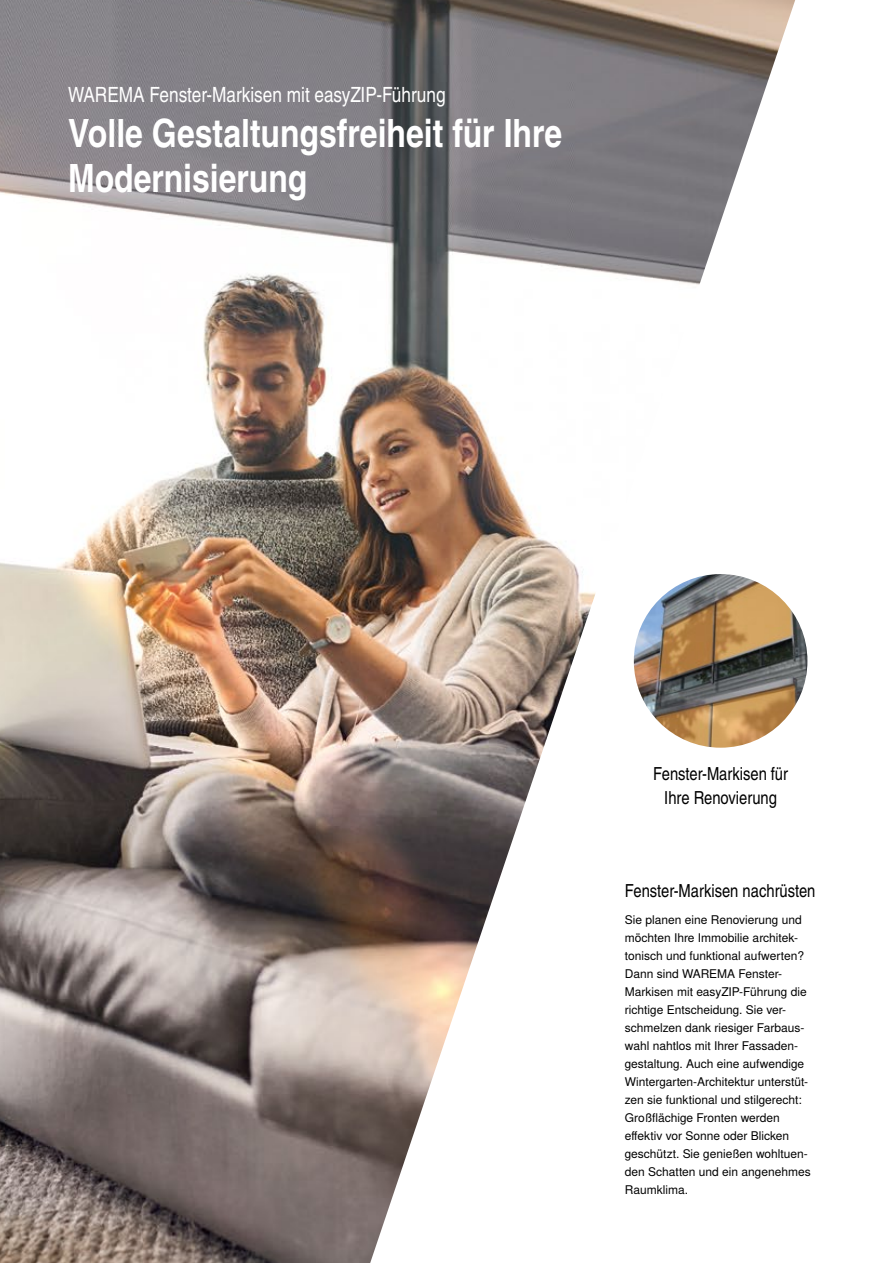
<style>
.page{position:relative;width:893px;height:1263px;background:#fff}
.page>*{position:absolute;margin:0;border:0;box-sizing:border-box;transform-origin:0 0}
.t1{font:700 39px/45px "Warema Nimbus Cnd";color:#fff}
.t2{font:21px "Warema Nimbus Cnd";color:#fff}
.t3{font:18px/24px "Warema Nimbus Cnd";color:#000;text-align:center}
.t4{font:12px/18px "Warema Nimbus";color:#000}
</style>
<div class="page">
<img style="left:634px;top:574px;width:173px;height:174px;border-radius:87px">
<img style="left:0;top:0;width:795px;height:1263px">
<h2 class="t2" style="left:68px;top:82px;width:379px">WAREMA Fenster-Markisen mit easyZIP-Führung</h2>
<h1 class="t1" style="left:68px;top:111px;width:496px">Volle Gestaltungsfreiheit für Ihre<br>Modernisierung</h1>
<h3 class="t3" style="left:653px;top:762px;width:136px">Fenster-Markisen für<br>Ihre Renovierung</h3>
<h3 class="t3" style="left:625px;top:879px;width:192px">Fenster-Markisen nachrüsten</h3>
<p class="t4" style="left:625px;top:911px;width:187px">Sie planen eine Renovierung und möchten Ihre Immobilie architek&shy;tonisch und funktional aufwerten?<br>Dann sind WAREMA Fenster-<br>Markisen mit easyZIP-Führung die richtige Entscheidung. Sie ver&shy;schmelzen dank riesiger Farbaus&shy;wahl nahtlos mit Ihrer Fassaden&shy;gestaltung. Auch eine aufwendige<br>Wintergarten-Architektur unterstüt&shy;zen sie funktional und stilgerecht:<br>Großflächige Fronten werden effektiv vor Sonne oder Blicken geschützt. Sie genießen wohltuen&shy;den Schatten und ein angenehmes<br>Raumklima.</p>
</div>
